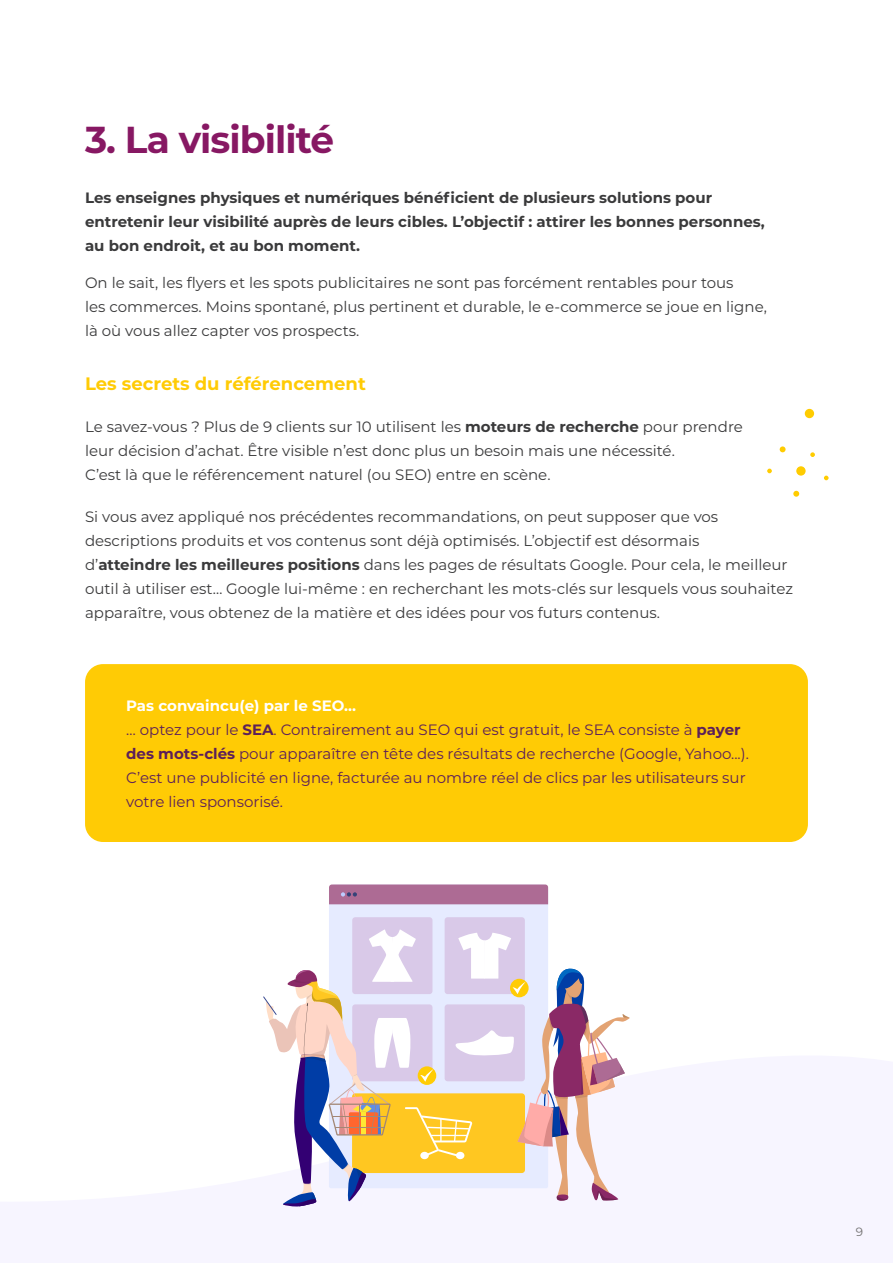
<style>
.page{position:relative;width:893px;height:1263px;background:#fff}
.page>*{position:absolute;margin:0;border:0;box-sizing:border-box;transform-origin:0 0}
.t1{font:700 37.5px "Montserrat";letter-spacing:-.025em;color:#871863}
.t2{font:700 18px "Montserrat";color:#ffcb05}
.t3{font:15px/24px "Montserrat";color:#3a3a3b}
.t4{font:15px/24px "Montserrat";color:#5c1f59}
.t5{font:700 15px/24px "Montserrat";color:#3a3a3b}
.t6{font:12px "Montserrat";color:#706f6f}
.s1{font-weight:700}
.s2{font-weight:700;color:#fff}
</style>
<div class="page">
<svg style="left:793px;top:491px;width:6px;height:6px"></svg>
<svg style="left:780px;top:446px;width:6px;height:6px"></svg>
<div style="left:805px;top:409px;width:9px;height:9px;background:#fc0;border-radius:50%"></div>
<svg style="left:796px;top:466px;width:10px;height:10px"></svg>
<svg style="left:824px;top:476px;width:5px;height:4px"></svg>
<svg style="left:767px;top:469px;width:5px;height:4px"></svg>
<svg style="left:810px;top:452px;width:5px;height:5px"></svg>
<div style="left:85px;top:664px;width:723px;height:178px;background:#ffcb05;border-radius:18px"></div>
<div style="left:329px;top:904px;width:219px;height:25px;background:#e6ebff"></div>
<div style="left:329px;top:884px;width:219px;height:20px;background:#ad6b94"></div>
<div style="left:352px;top:917px;width:80px;height:77px;background:#d9c9e8;border-radius:3px"></div>
<div style="left:445px;top:917px;width:80px;height:77px;background:#d9c9e8;border-radius:3px"></div>
<svg style="left:263px;top:929px;width:367px;height:277px"></svg>
<h1 class="t1" style="left:85px;top:113px;width:251px">3. La visibilité</h1>
<p class="t5" style="left:85px;top:185px;width:681px">Les enseignes physiques et numériques bénéficient de plusieurs solutions pour entretenir leur visibilité auprès de leurs cibles. L’objectif : attirer les bonnes personnes, au bon endroit, et au bon moment.</p>
<p class="t3" style="left:85px;top:270px;width:683px">On le sait, les flyers et les spots publicitaires ne sont pas forcément rentables pour tous<br>les commerces. Moins spontané, plus pertinent et durable, le e-commerce se joue en ligne, là où vous allez capter vos prospects.</p>
<p class="t2" style="left:85px;top:371px;width:282px">Les secrets du référencement</p>
<p class="t3" style="left:85px;top:414px;width:659px">Le savez-vous ? Plus de 9 clients sur 10 utilisent les <span class="s1">moteurs de recherche</span> pour prendre leur décision d’achat. Être visible n’est donc plus un besoin mais une nécessité.<br>C’est là que le référencement naturel (ou SEO) entre en scène.</p>
<p class="t3" style="left:85px;top:504px;width:709px">Si vous avez appliqué nos précédentes recommandations, on peut supposer que vos descriptions produits et vos contenus sont déjà optimisés. L’objectif est désormais<br>d’<span class="s1">atteindre les meilleures positions</span> dans les pages de résultats Google. Pour cela, le meilleur outil à utiliser est… Google lui-même : en recherchant les mots-clés sur lesquels vous souhaitez apparaître, vous obtenez de la matière et des idées pour vos futurs contenus.</p>
<p class="t4" style="left:126px;top:693px;width:624px"><span class="s2">Pas convaincu(e) par le SEO…<br></span>… optez pour le <span class="s1">SEA</span>. Contrairement au SEO qui est gratuit, le SEA consiste à <span class="s1">payer des mots-clés</span> pour apparaître en tête des résultats de recherche (Google, Yahoo...).<br>C’est une publicité en ligne, facturée au nombre réel de clics par les utilisateurs sur votre lien sponsorisé.</p>
<p class="t6" style="left:856px;top:1224px;width:9px">9</p>
</div>
